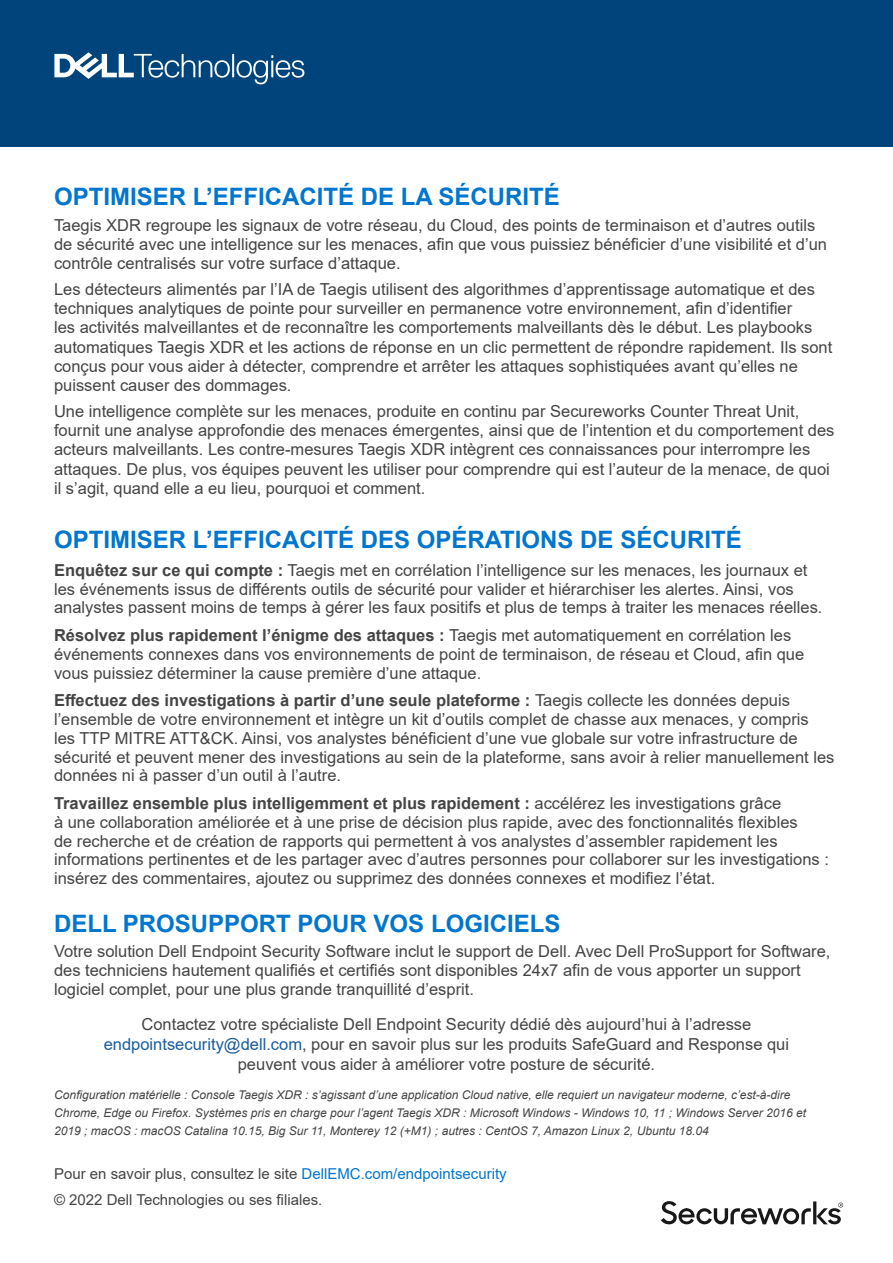
<style>
.page{position:relative;width:893px;height:1263px;background:#fff}
.page>*{position:absolute;margin:0;border:0;box-sizing:border-box;transform-origin:0 0}
.Body_Headline{font:700 24px "Arial";color:#0076ce}
.Body_Text{font:16.5px/18.8px "Arial";color:#444}
.t1{font:15px/26.7px "Arial";color:#444}
.Body_Text-2{font:italic 12px/18px "Arial";color:#444}
.s1{font-weight:700}
.s2{color:#175d9e}
.s3{color:#0076ce}
</style>
<div class="page">
<div style="left:0;top:0;width:893px;height:147px;background:#00447c"></div>
<svg style="left:54px;top:52px;width:250px;height:32px"></svg>
<svg style="left:661px;top:1201px;width:182px;height:23px"></svg>
<p class="Body_Headline" style="left:54px;top:179px;width:507px">OPTIMISER L’EFFICACITÉ DE LA SÉCURITÉ</p>
<p class="Body_Text" style="left:54px;top:215px;width:775px;line-height:19.2px">Taegis XDR regroupe les signaux de votre réseau, du Cloud, des points de terminaison et d’autres outils de sécurité avec une intelligence sur les menaces, afin que vous puissiez bénéficier d’une visibilité et d’un contrôle centralisés sur votre surface d’attaque.</p>
<p class="Body_Text" style="left:54px;top:279px;width:780px;line-height:19.2px">Les détecteurs alimentés par l’IA de Taegis utilisent des algorithmes d’apprentissage automatique et des techniques analytiques de pointe pour surveiller en permanence votre environnement, afin d’identifier<br>les activités malveillantes et de reconnaître les comportements malveillants dès le début. Les playbooks automatiques Taegis XDR et les actions de réponse en un clic permettent de répondre rapidement. Ils sont conçus pour vous aider à détecter, comprendre et arrêter les attaques sophistiquées avant qu’elles ne puissent causer des dommages.</p>
<p class="Body_Text" style="left:54px;top:401px;width:782px;line-height:19.2px">Une intelligence complète sur les menaces, produite en continu par Secureworks Counter Threat Unit, fournit une analyse approfondie des menaces émergentes, ainsi que de l’intention et du comportement des acteurs malveillants. Les contre-mesures Taegis XDR intègrent ces connaissances pour interrompre les attaques. De plus, vos équipes peuvent les utiliser pour comprendre qui est l’auteur de la menace, de quoi il s’agit, quand elle a eu lieu, pourquoi et comment.</p>
<p class="Body_Headline" style="left:54px;top:523px;width:689px">OPTIMISER L’EFFICACITÉ DES OPÉRATIONS DE SÉCURITÉ</p>
<p class="Body_Text" style="left:54px;top:560px;width:770px"><span class="s1">Enquêtez sur ce qui compte :</span> Taegis met en corrélation l’intelligence sur les menaces, les journaux et les événements issus de différents outils de sécurité pour valider et hiérarchiser les alertes. Ainsi, vos analystes passent moins de temps à gérer les faux positifs et plus de temps à traiter les menaces réelles.</p>
<p class="Body_Text" style="left:54px;top:626px;width:752px"><span class="s1">Résolvez plus rapidement l’énigme des attaques :</span> Taegis met automatiquement en corrélation les événements connexes dans vos environnements de point de terminaison, de réseau et Cloud, afin que vous puissiez déterminer la cause première d’une attaque.</p>
<p class="Body_Text" style="left:54px;top:691px;width:782px"><span class="s1">Effectuez des investigations à partir d’une seule plateforme :</span> Taegis collecte les données depuis l’ensemble de votre environnement et intègre un kit d’outils complet de chasse aux menaces, y compris<br>les TTP MITRE ATT&amp;CK. Ainsi, vos analystes bénéficient d’une vue globale sur votre infrastructure de sécurité et peuvent mener des investigations au sein de la plateforme, sans avoir à relier manuellement les données ni à passer d’un outil à l’autre.</p>
<p class="Body_Text" style="left:54px;top:794px;width:776px"><span class="s1">Travaillez ensemble plus intelligemment et plus rapidement :</span> accélérez les investigations grâce<br>à une collaboration améliorée et à une prise de décision plus rapide, avec des fonctionnalités flexibles<br>de recherche et de création de rapports qui permettent à vos analystes d’assembler rapidement les informations pertinentes et de les partager avec d’autres personnes pour collaborer sur les investigations : insérez des commentaires, ajoutez ou supprimez des données connexes et modifiez l’état.</p>
<p class="Body_Headline" style="left:54px;top:906px;width:508px">DELL PROSUPPORT POUR VOS LOGICIELS</p>
<p class="Body_Text" style="left:54px;top:942px;width:778px">Votre solution Dell Endpoint Security Software inclut le support de Dell. Avec Dell ProSupport for Software, des techniciens hautement qualifiés et certifiés sont disponibles 24x7 afin de vous apporter un support logiciel complet, pour une plus grande tranquillité d’esprit.</p>
<p class="Body_Text" style="left:104px;top:1014px;width:687px;line-height:19.8px;text-align:center">Contactez votre spécialiste Dell Endpoint Security dédié dès aujourd’hui à l’adresse <span class="s2">endpointsecurity@dell.com</span>, pour en savoir plus sur les produits SafeGuard and Response qui peuvent vous aider à améliorer votre posture de sécurité.</p>
<p class="Body_Text-2" style="left:54px;top:1086px;width:753px">Configuration matérielle : Console Taegis XDR : s’agissant d’une application Cloud native, elle requiert un navigateur moderne, c’est-à-dire<br>Chrome, Edge ou Firefox. Systèmes pris en charge pour l’agent Taegis XDR : Microsoft Windows - Windows 10, 11 ; Windows Server 2016 et<br>2019 ; macOS : macOS Catalina 10.15, Big Sur 11, Monterey 12 (+M1) ; autres : CentOS 7, Amazon Linux 2, Ubuntu 18.04</p>
<p class="t1" style="left:54px;top:1160px;width:454px">Pour en savoir plus, consultez le site <span class="s3">DellEMC.com/endpointsecurity </span>© 2022 Dell Technologies ou ses filiales.</p>
</div>
